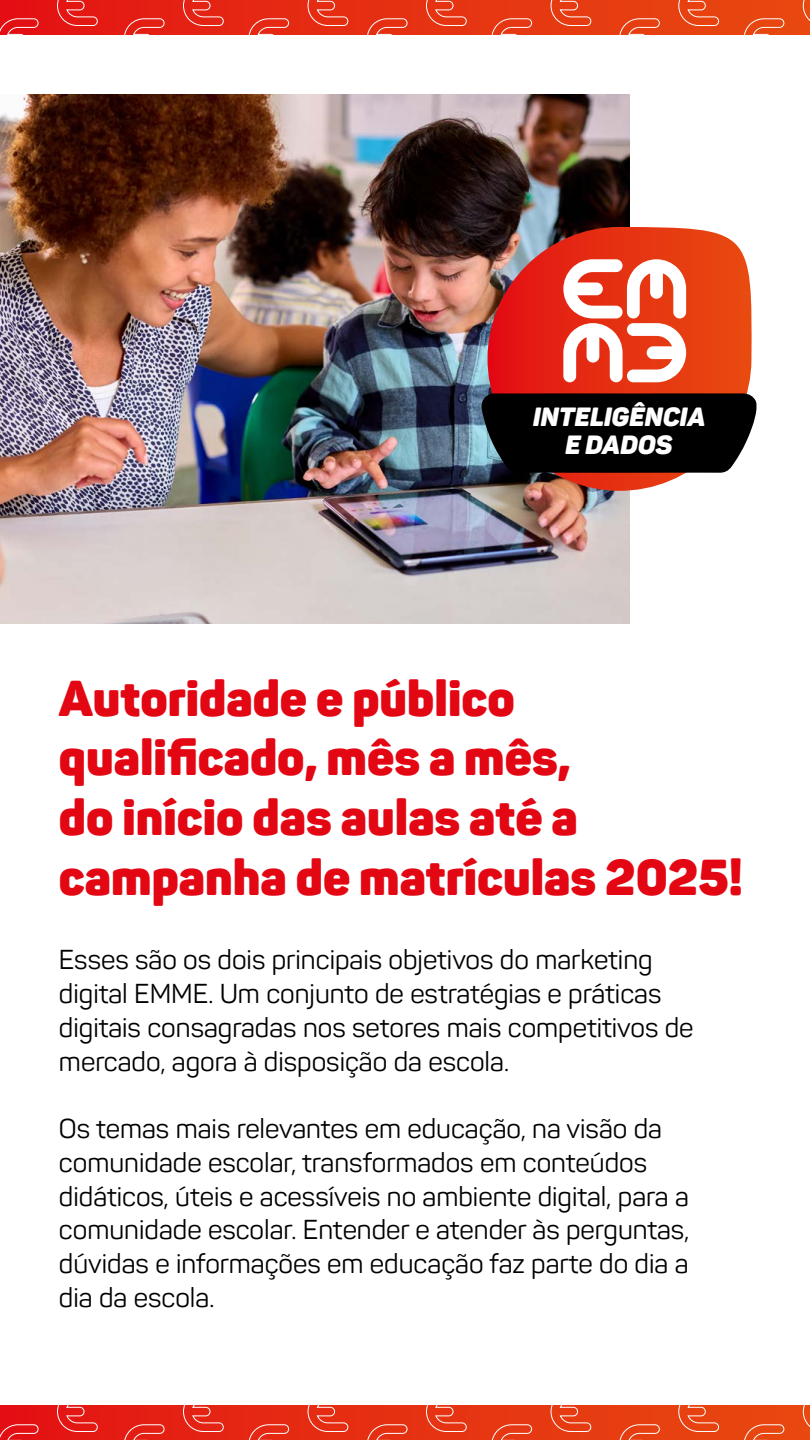
<style>
.page{position:relative;width:810px;height:1440px;background:#fff}
.page>*{position:absolute;margin:0;border:0;box-sizing:border-box;transform-origin:0 0}
.t1{font:900 49.72px/59.6px "Panton";color:#e30613}
.t2{font:27px/33.8px "Panton";color:#000}
.t3{font:italic 900 26.03px/28.6px "Panton";color:#fff;text-align:center}
</style>
<div class="page">
<div style="left:0;top:1406px;width:810px;height:34px;background:linear-gradient(to right,#e31414,#e84b10)"></div>
<svg style="left:803px;top:1406px;width:7px;height:26px"></svg>
<svg style="left:550px;top:1406px;width:42px;height:26px"></svg>
<svg style="left:307px;top:1406px;width:42px;height:26px"></svg>
<svg style="left:57px;top:1406px;width:41px;height:26px"></svg>
<svg style="left:678px;top:1406px;width:41px;height:26px"></svg>
<svg style="left:426px;top:1406px;width:41px;height:26px"></svg>
<svg style="left:183px;top:1406px;width:41px;height:26px"></svg>
<svg style="left:743px;top:1424px;width:42px;height:16px"></svg>
<svg style="left:491px;top:1424px;width:41px;height:16px"></svg>
<svg style="left:248px;top:1424px;width:41px;height:16px"></svg>
<svg style="left:0;top:1424px;width:39px;height:16px"></svg>
<svg style="left:619px;top:1424px;width:41px;height:16px"></svg>
<svg style="left:367px;top:1424px;width:41px;height:16px"></svg>
<svg style="left:124px;top:1424px;width:41px;height:16px"></svg>
<div style="left:0;top:0;width:810px;height:34px;background:linear-gradient(to right,#e31414,#e84b10)"></div>
<svg style="left:803px;top:0;width:7px;height:26px"></svg>
<svg style="left:550px;top:0;width:42px;height:26px"></svg>
<svg style="left:307px;top:0;width:42px;height:26px"></svg>
<svg style="left:57px;top:0;width:41px;height:26px"></svg>
<svg style="left:678px;top:0;width:41px;height:26px"></svg>
<svg style="left:426px;top:0;width:41px;height:26px"></svg>
<svg style="left:183px;top:0;width:41px;height:26px"></svg>
<svg style="left:743px;top:18px;width:42px;height:16px"></svg>
<svg style="left:491px;top:18px;width:41px;height:16px"></svg>
<svg style="left:248px;top:18px;width:41px;height:16px"></svg>
<svg style="left:0;top:18px;width:39px;height:16px"></svg>
<svg style="left:619px;top:18px;width:41px;height:16px"></svg>
<svg style="left:367px;top:18px;width:41px;height:16px"></svg>
<svg style="left:124px;top:18px;width:41px;height:16px"></svg>
<img style="left:0;top:94px;width:630px;height:529px">
<svg style="left:487px;top:227px;width:265px;height:264px"></svg>
<svg style="left:563px;top:259px;width:123px;height:123px"></svg>
<svg style="left:480px;top:393px;width:276px;height:80px"></svg>
<p class="t3" style="left:533px;top:402px;width:174px">INTELIGÊNCIA<br>E DADOS</p>
<h1 class="t1" style="left:59px;top:668px;width:686px">Autoridade e público qualificado, mês a mês,<br>do início das aulas até a campanha de matrículas 2025!</h1>
<p class="t2" style="left:59px;top:943px;width:636px">Esses são os dois principais objetivos do marketing digital EMME. Um conjunto de estratégias e práticas digitais consagradas nos setores mais competitivos de mercado, agora à disposição da escola.</p>
<p class="t2" style="left:59px;top:1112px;width:632px">Os temas mais relevantes em educação, na visão da comunidade escolar, transformados em conteúdos didáticos, úteis e acessíveis no ambiente digital, para a comunidade escolar. Entender e atender às perguntas, dúvidas e informações em educação faz parte do dia a dia da escola.</p>
</div>
